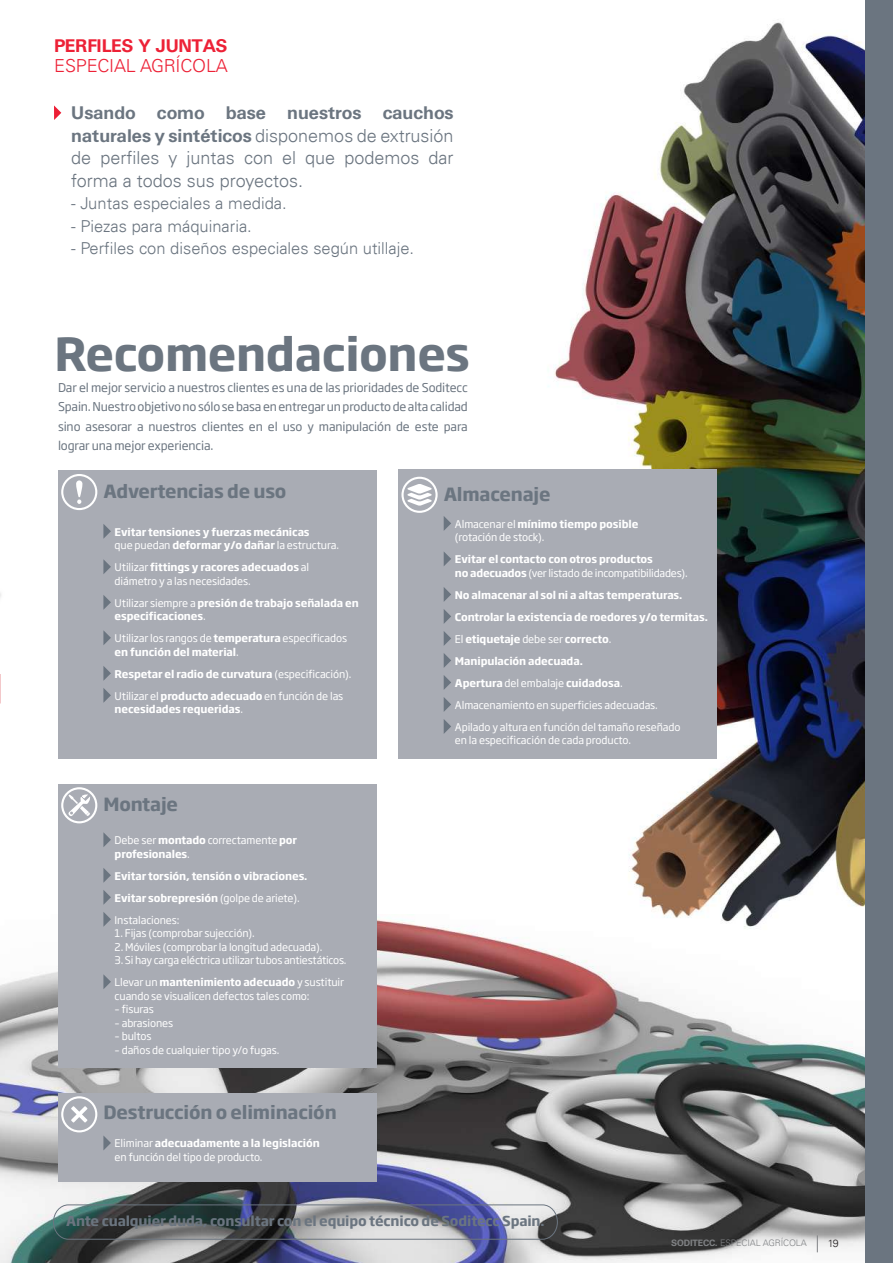
<style>
.page{position:relative;width:893px;height:1263px;background:#fff}
.page>*{position:absolute;margin:0;border:0;box-sizing:border-box;transform-origin:0 0}
.t1{font:700 45px "Soho Gothic Pro";letter-spacing:-.01em;color:#6b7580}
.t2{font:300 18px/22.5px "Univers LT";color:#6b7580;text-align:justify}
.t3{font:700 18px "Soho Gothic Pro";letter-spacing:-.01em;color:#6b7580}
.t4{font:700 18px "Univers BQ";color:#6b7580}
.t5{font:300 18px "Univers LT";letter-spacing:-.01em;color:#ed2136}
.t6{font:700 18px "Univers BQ";letter-spacing:-.01em;color:#ed2136}
.t7{font:300 16.5px "Univers LT";color:#6b7580}
.t8{font:700 13.5px "Soho Gothic Pro";letter-spacing:-.01em;color:#6b7580}
.t9{font:12px/19.5px "Soho Gothic Pro";letter-spacing:-.01em;color:#6b7580;text-align:justify}
.t10{font:700 10.5px/22px "Soho Gothic Pro";letter-spacing:-.01em;color:#fff}
.t11{font:10.5px/13.5px "Soho Gothic Pro";letter-spacing:-.01em;color:#fff}
.t12{font:300 10.5px "Univers LT";color:#231f20}
.t13{font:300 9px "Univers LT";letter-spacing:-.01em;color:#808285}
.s1{font-family:"Univers BQ";font-weight:700}
.s2{font-weight:400}
.s3{font-weight:700}
</style>
<div class="page">
<svg style="left:54px;top:105px;width:7px;height:15px"></svg>
<img style="left:0;top:917px;width:865px;height:346px">
<img style="left:536px;top:22px;width:329px;height:908px">
<div style="left:865px;top:0;width:28px;height:1263px;background:#6b7580"></div>
<svg style="left:817px;top:1235px;width:1px;height:17px"></svg>
<svg style="left:53px;top:1204px;width:505px;height:36px;background:#737982"></svg>
<div style="left:58px;top:471px;width:319px;height:288px;background:#a9acb4"></div>
<svg style="left:103px;top:524px;width:8px;height:15px"></svg>
<svg style="left:103px;top:559px;width:8px;height:15px"></svg>
<svg style="left:103px;top:595px;width:8px;height:15px"></svg>
<svg style="left:103px;top:630px;width:8px;height:15px"></svg>
<svg style="left:103px;top:666px;width:8px;height:15px"></svg>
<svg style="left:103px;top:688px;width:8px;height:15px"></svg>
<svg style="left:61px;top:474px;width:36px;height:36px"></svg>
<div style="left:398px;top:470px;width:319px;height:289px;background:#a9acb4"></div>
<svg style="left:444px;top:516px;width:7px;height:15px"></svg>
<svg style="left:444px;top:551px;width:7px;height:15px"></svg>
<svg style="left:444px;top:587px;width:7px;height:15px"></svg>
<svg style="left:444px;top:609px;width:7px;height:15px"></svg>
<svg style="left:444px;top:631px;width:7px;height:15px"></svg>
<svg style="left:444px;top:653px;width:7px;height:15px"></svg>
<svg style="left:444px;top:675px;width:7px;height:15px"></svg>
<svg style="left:444px;top:697px;width:7px;height:15px"></svg>
<svg style="left:444px;top:719px;width:7px;height:15px"></svg>
<svg style="left:401px;top:477px;width:37px;height:36px"></svg>
<div style="left:58px;top:1093px;width:319px;height:89px;background:#a9acb4"></div>
<div style="left:58px;top:784px;width:319px;height:284px;background:#a9acb4"></div>
<svg style="left:103px;top:832px;width:8px;height:15px"></svg>
<svg style="left:103px;top:868px;width:8px;height:15px"></svg>
<svg style="left:103px;top:890px;width:8px;height:15px"></svg>
<svg style="left:103px;top:912px;width:8px;height:15px"></svg>
<svg style="left:103px;top:974px;width:8px;height:15px"></svg>
<svg style="left:61px;top:787px;width:36px;height:36px"></svg>
<h2 class="t6" style="left:54px;top:36px;width:175px">PERFILES Y JUNTAS</h2>
<h2 class="t5" style="left:54px;top:55px;width:175px">ESPECIAL AGRÍCOLA</h2>
<h2 class="t4" style="left:71px;top:103px;width:384px">Usando como base nuestros cauchos</h2>
<h2 class="t2" style="left:71px;top:124px;width:384px"><span class="s1">naturales y sintéticos</span> disponemos de extrusión de perfiles y juntas con el que podemos dar forma a todos sus proyectos.</h2>
<h3 class="t7" style="left:71px;top:193px;width:217px">- Juntas especiales a medida.</h3>
<h3 class="t7" style="left:71px;top:216px;width:182px">- Piezas para máquinaria.</h3>
<h3 class="t7" style="left:71px;top:238px;width:344px">- Perfiles con diseños especiales según utillaje.</h3>
<h1 class="t1" style="left:54px;top:319px;width:417px">Recomendaciones</h1>
<p class="t9" style="left:58px;top:377px;width:411px">Dar el mejor servicio a nuestros clientes es una de las prioridades de Soditecc Spain. Nuestro objetivo no sólo se basa en entregar un producto de alta calidad sino asesorar a nuestros clientes en el uso y manipulación de este para lograr una mejor experiencia.</p>
<h2 class="t3" style="left:103px;top:477px;width:185px">Advertencias de uso</h2>
<p class="t10" style="left:115px;top:524px;width:226px;line-height:13.5px">Evitar tensiones y fuerzas mecánicas<br><span class="s2">que puedan</span> deformar y/o dañar <span class="s2">la estructura.</span></p>
<p class="t11" style="left:115px;top:560px;width:196px">Utilizar <span class="s3">fittings y racores adecuados</span> al diámetro y a las necesidades.</p>
<p class="t10" style="left:115px;top:595px;width:246px;line-height:13.5px"><span class="s2">Utilizar siempre a</span> presión de trabajo señalada en especificaciones<span class="s2">.</span></p>
<p class="t11" style="left:115px;top:631px;width:234px">Utilizar los rangos de <span class="s3">temperatura</span> especificados <span class="s3">en función del material</span>.</p>
<p class="t10" style="left:115px;top:662px;width:238px">Respetar el radio de curvatura <span class="s2">(especificación).<br>Utilizar el</span> producto adecuado <span class="s2">en función de las</span></p>
<p class="t10" style="left:115px;top:698px;width:130px">necesidades requeridas<span class="s2">.</span></p>
<h2 class="t3" style="left:103px;top:789px;width:76px">Montaje</h2>
<p class="t10" style="left:115px;top:833px;width:184px;line-height:13.5px"><span class="s2">Debe ser</span> montado <span class="s2">correctamente</span> por profesionales<span class="s2">.</span></p>
<p class="t10" style="left:115px;top:864px;width:194px">Evitar torsión, tensión o vibraciones.<br>Evitar sobrepresión <span class="s2">(golpe de ariete).<br>Instalaciones:</span></p>
<p class="t11" style="left:115px;top:926px;width:142px">1. Fijas (comprobar sujección).</p>
<p class="t11" style="left:115px;top:939px;width:209px">2. Móviles (comprobar la longitud adecuada).</p>
<p class="t11" style="left:115px;top:949px;width:233px;line-height:22px">3. Si hay carga eléctrica utilizar tubos antiestáticos.<br>Llevar un <span class="s3">mantenimiento adecuado</span> y sustituir</p>
<p class="t11" style="left:115px;top:988px;width:196px">cuando se visualicen defectos tales como:</p>
<p class="t11" style="left:115px;top:1002px;width:41px">– fisuras</p>
<p class="t11" style="left:115px;top:1015px;width:60px">– abrasiones</p>
<p class="t11" style="left:115px;top:1029px;width:38px">– bultos</p>
<p class="t11" style="left:115px;top:1042px;width:166px">– daños de cualquier tipo y/o fugas.</p>
<h2 class="t3" style="left:103px;top:1098px;width:235px">Destrucción o eliminación</h2>
<p class="t11" style="left:115px;top:1136px;width:207px">Eliminar <span class="s3">adecuadamente a la legislación </span>en función del tipo de producto.</p>
<h2 class="t3" style="left:444px;top:480px;width:108px">Almacenaje</h2>
<p class="t11" style="left:455px;top:517px;width:185px">Almacenar el <span class="s3">mínimo tiempo posible </span>(rotación de stock).</p>
<p class="t10" style="left:455px;top:552px;width:234px;line-height:13.5px">Evitar el contacto con otros productos<br>no adecuados <span class="s2">(ver listado de incompatibilidades).</span></p>
<p class="t10" style="left:455px;top:583px;width:254px">No almacenar al sol ni a altas temperaturas.<br>Controlar la existencia de roedores y/o termitas.<br><span class="s2">El</span> etiquetaje <span class="s2">debe ser</span> correcto<span class="s2">.<br></span>Manipulación adecuada.<br>Apertura <span class="s2">del embalaje</span> cuidadosa<span class="s2">.<br>Almacenamiento en superficies adecuadas.<br>Apilado y altura en función del tamaño reseñado</span></p>
<p class="t11" style="left:455px;top:733px;width:178px">en la especificación de cada producto.</p>
<p class="t8" style="left:66px;top:1210px;width:480px">Ante cualquier duda, consultar con el equipo técnico de Soditecc Spain.</p>
<p class="t13" style="left:671px;top:1237px;width:137px"><span class="s1">SODITECC.</span> ESPECIAL AGRÍCOLA</p>
<p class="t12" style="left:828px;top:1237px;width:13px">19</p>
</div>
